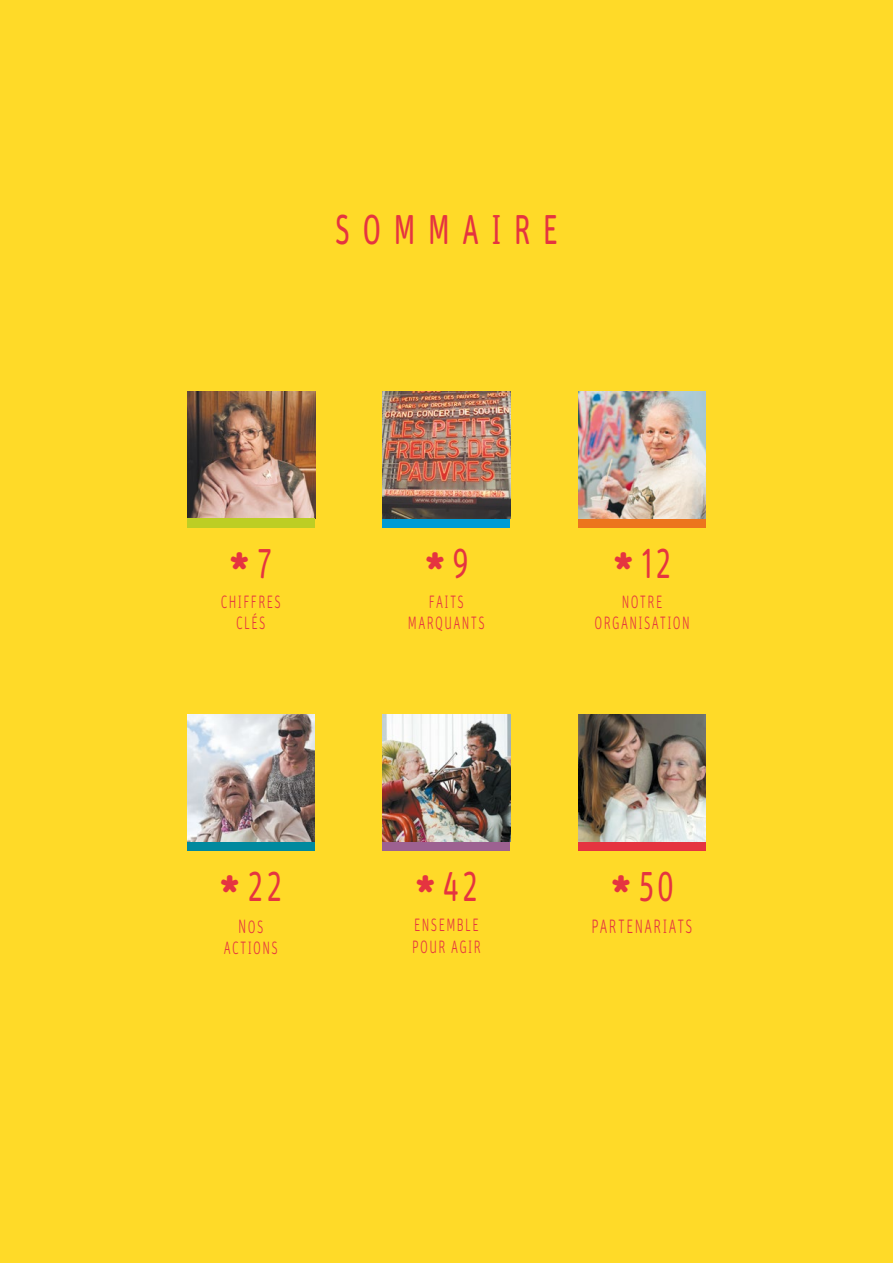
<style>
.page{position:relative;width:893px;height:1263px;background:#ffda28}
.page>*{position:absolute;margin:0;border:0;box-sizing:border-box;transform-origin:0 0}
.t1{font:42px "Unit Rounded OT";letter-spacing:.41em;color:#e53440;scale:.7 1}
.t2{font:900 42px "Unit Rounded OT";color:#e53440}
.t3{font:300 19.5px "Unit Rounded OT";letter-spacing:.11em;color:#e53440;scale:.7 1}
.t4{font:300 18px/21.6px "Unit Rounded OT";letter-spacing:.11em;color:#e53440;text-align:center;scale:.7 1}
.s1{font-weight:400}
.s2{font-weight:900}
.s3{font-size:19.5px}
</style>
<div class="page">
<img style="left:188px;top:391px;width:127px;height:128px">
<img style="left:187px;top:714px;width:128px;height:128px">
<img style="left:383px;top:391px;width:127px;height:128px">
<img style="left:383px;top:714px;width:127px;height:128px">
<img style="left:578px;top:391px;width:128px;height:128px">
<img style="left:578px;top:714px;width:128px;height:128px">
<div style="left:383px;top:842px;width:127px;height:8px;background:#9d6191"></div>
<div style="left:578px;top:842px;width:128px;height:8px;background:#e53440"></div>
<div style="left:187px;top:842px;width:127px;height:8px;background:#00899e"></div>
<div style="left:578px;top:519px;width:128px;height:9px;background:#ec751d"></div>
<div style="left:188px;top:519px;width:127px;height:9px;background:#bdce24"></div>
<div style="left:383px;top:519px;width:127px;height:9px;background:#009bd4"></div>
<h1 class="t1" style="left:335px;top:205px;width:320px">SOMMAIRE</h1>
<h1 class="t2" style="left:229px;top:541px;width:46px">*<span class="s1">7</span></h1>
<p class="t4" style="left:221px;top:591px;width:88px">CHIFFRES<br>CLÉS</p>
<h1 class="t1" style="left:219px;top:861px;width:92px"><span class="s2">*</span>22</h1>
<p class="t4" style="left:224px;top:916px;width:79px"><span class="s3">N</span>OS<br>ACTIONS</p>
<h1 class="t2" style="left:424px;top:541px;width:46px">*<span class="s1">9</span></h1>
<p class="t4" style="left:408px;top:591px;width:111px">FAITS<br>MARQUANTS</p>
<h1 class="t1" style="left:415px;top:861px;width:92px"><span class="s2">*</span>42</h1>
<p class="t4" style="left:412px;top:914px;width:100px;text-align:left">ENSEMBLE<br>POUR AGIR</p>
<h1 class="t1" style="left:613px;top:538px;width:85px"><span class="s2">*</span>12</h1>
<p class="t4" style="left:594px;top:591px;width:138px">NOTRE<br>ORGANISATION</p>
<h1 class="t1" style="left:610px;top:861px;width:92px"><span class="s2">*</span>50</h1>
<p class="t3" style="left:592px;top:915px;width:146px">PARTENARIATS</p>
</div>
